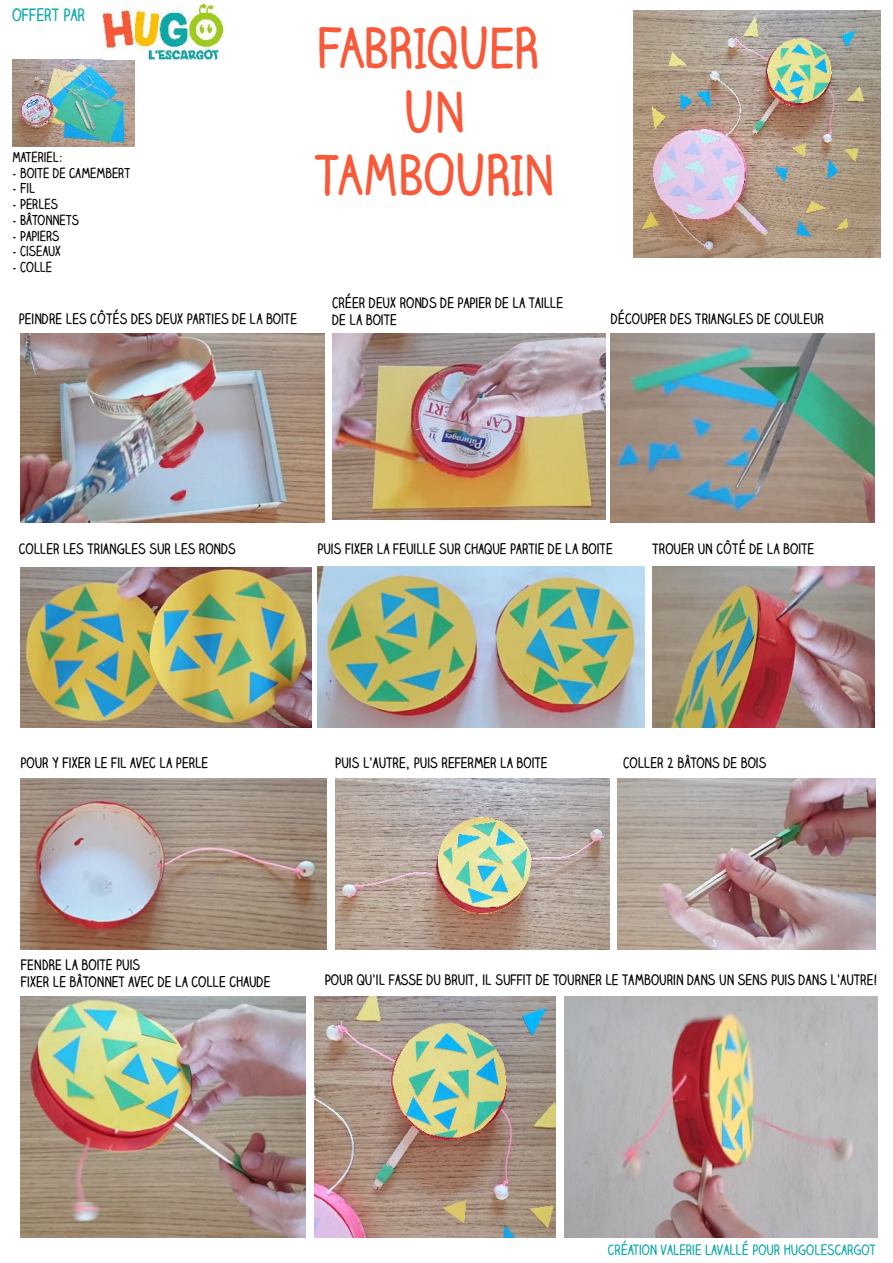
<style>
.page{position:relative;width:893px;height:1263px;background:#fff}
.page>*{position:absolute;margin:0;border:0;box-sizing:border-box;transform-origin:0 0}
.t1{font:700 53.25px/63.9px "Claire Hand";color:#f85939;text-align:center;scale:.93 1}
.t2{font:700 16.35px "Claire Hand";color:#0da9a8;scale:.93 1}
.t3{font:700 13.95px/16.6px "Claire Hand";color:#000;scale:.93 1}
.t4{font:700 13.65px "Claire Hand";color:#0da9a8;scale:.93 1}
.t5{font:700 13.05px "Claire Hand";color:#000;scale:.93 1}
</style>
<div class="page">
<img style="left:21px;top:334px;width:304px;height:188px">
<img style="left:332px;top:334px;width:273px;height:186px">
<img style="left:611px;top:334px;width:264px;height:188px">
<img style="left:21px;top:568px;width:290px;height:160px">
<img style="left:317px;top:567px;width:328px;height:161px">
<img style="left:652px;top:567px;width:223px;height:161px">
<img style="left:21px;top:778px;width:306px;height:172px">
<img style="left:335px;top:778px;width:275px;height:172px">
<img style="left:618px;top:778px;width:257px;height:172px">
<img style="left:21px;top:996px;width:285px;height:241px">
<img style="left:565px;top:996px;width:313px;height:241px">
<img style="left:633px;top:11px;width:247px;height:247px">
<img style="left:314px;top:996px;width:241px;height:241px">
<img style="left:12px;top:60px;width:123px;height:86px">
<img style="left:104px;top:5px;width:118px;height:54px">
<p class="t2" style="left:12px;top:3px;width:80px">OFFERT PAR</p>
<p class="t5" style="left:12px;top:148px;width:56px">MATERIEL:</p>
<p class="t5" style="left:12px;top:164px;width:129px">- BOITE DE CAMEMBERT</p>
<p class="t5" style="left:12px;top:179px;width:27px">- FIL</p>
<p class="t5" style="left:12px;top:195px;width:51px">- PERLES</p>
<p class="t5" style="left:12px;top:211px;width:74px">- BÂTONNETS</p>
<p class="t5" style="left:12px;top:227px;width:53px">- PAPIERS</p>
<p class="t5" style="left:12px;top:242px;width:54px">- CISEAUX</p>
<p class="t5" style="left:12px;top:258px;width:45px">- COLLE</p>
<h1 class="t1" style="left:315px;top:14px;width:260px">FABRIQUER<br>UN<br>TAMBOURIN</h1>
<p class="t3" style="left:332px;top:294px;width:250px">CRÉER DEUX RONDS DE PAPIER DE LA TAILLE</p>
<p class="t3" style="left:19px;top:310px;width:301px">PEINDRE LES CÔTÉS DES DEUX PARTIES DE LA BOITE</p>
<p class="t3" style="left:332px;top:311px;width:71px">DE LA BOITE</p>
<p class="t3" style="left:611px;top:310px;width:231px">DÉCOUPER DES TRIANGLES DE COULEUR</p>
<p class="t3" style="left:19px;top:540px;width:235px">COLLER LES TRIANGLES SUR LES RONDS</p>
<p class="t3" style="left:317px;top:540px;width:319px">PUIS FIXER LA FEUILLE SUR CHAQUE PARTIE DE LA BOITE</p>
<p class="t3" style="left:652px;top:540px;width:176px">TROUER UN CÔTÉ DE LA BOITE</p>
<p class="t3" style="left:21px;top:754px;width:203px">POUR Y FIXER LE FIL AVEC LA PERLE</p>
<p class="t3" style="left:335px;top:754px;width:230px">PUIS L’AUTRE, PUIS REFERMER LA BOITE</p>
<p class="t3" style="left:623px;top:754px;width:156px">COLLER 2 BÂTONS DE BOIS</p>
<p class="t3" style="left:21px;top:956px;width:270px">FENDRE LA BOITE PUIS<br>FIXER LE BÂTONNET AVEC DE LA COLLE CHAUDE</p>
<p class="t3" style="left:325px;top:971px;width:596px">POUR QU’IL FASSE DU BRUIT, IL SUFFIT DE TOURNER LE TAMBOURIN DANS UN SENS PUIS DANS L’AUTRE!</p>
<p class="t4" style="left:608px;top:1240px;width:290px">CRÉATION VALERIE LAVALLÉ POUR HUGOLESCARGOT</p>
</div>
